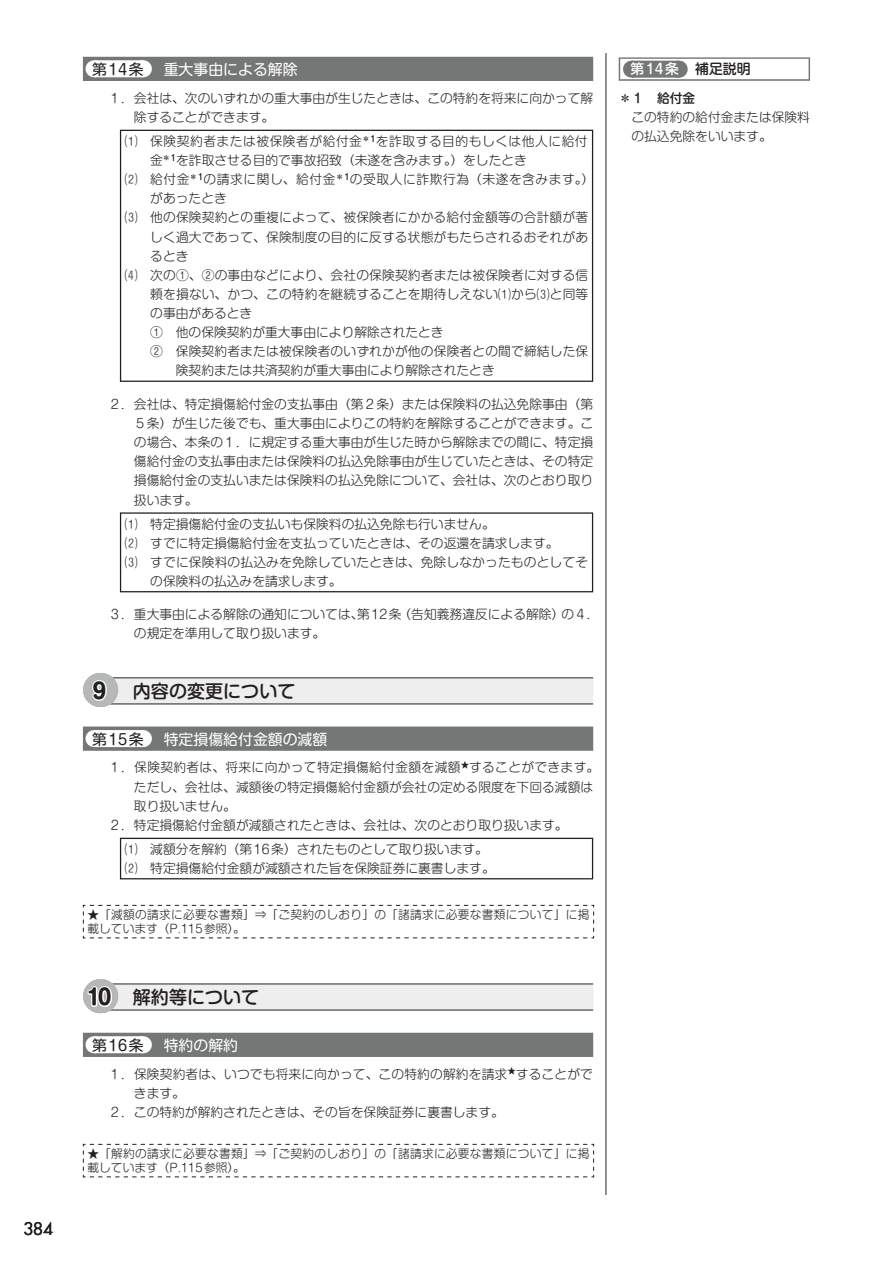
<style>
.page{position:relative;width:893px;height:1263px;background:#fff}
.page>*{position:absolute;margin:0;border:0;box-sizing:border-box;transform-origin:0 0}
.t1{font:18px "Shin M Go Pro Medium 90 pv RKSJ H";color:#231f20}
.t2{font:16.95px "Futura";color:#231f20}
.t3{font:14.85px "Shin M Go Pro Regular 90 pv RKSJ H";color:#fff}
.t4{font:14.85px "Shin M Go Pro Regular 90 pv RKSJ H";letter-spacing:.125em;color:#231f20}
.t5{font:13.8px "Shin M Go Pro Medium 90 pv RKSJ H";color:#fff}
.t6{font:12.75px/19.2px "Shin M Go Pro Light 90 pv RKSJ H";color:#231f20}
.t7{font:12.75px "Shin M Go Pro Light 90 pv RKSJ H";letter-spacing:.025em;color:#231f20}
.t8{font:12.75px "Shin M Go Pro Light 90 pv RKSJ H";letter-spacing:.045em;color:#231f20}
.t9{font:12.75px "Shin M Go Pro Light 90 pv RKSJ H";letter-spacing:.04em;color:#231f20}
.t10{font:12.75px "Shin M Go Pro Medium 90 pv RKSJ H";color:#231f20}
.t11{font:11.7px/13.8px "Shin M Go Pro Light 90 pv RKSJ H";letter-spacing:.025em;color:#231f20}
.s1{font-family:"Shin M Go Pro Bold 90 pv RKSJ H";font-size:21.3px}
.s2{font-family:"Shin M Go Pro Light 83 pv RKSJ H"}
.s3{color:#231f20}
</style>
<div class="page">
<hr style="left:606px;top:53px;width:1px;height:1142px;background:#231f20">
<div style="left:619px;top:57px;width:191px;height:24px;background:#8e8f8f"></div>
<div style="left:620px;top:59px;width:189px;height:20px;background:#fff"></div>
<div style="left:631px;top:61px;width:47px;height:17px;background:#757676"></div>
<svg style="left:655px;top:61px;width:24px;height:17px"></svg>
<div style="left:83px;top:57px;width:510px;height:24px;background:#757676"></div>
<div style="left:94px;top:60px;width:48px;height:17px;background:#fff"></div>
<svg style="left:118px;top:60px;width:25px;height:17px"></svg>
<div style="left:104px;top:677px;width:489px;height:28px;background:#eee"></div>
<hr style="left:104px;top:677px;width:489px;height:1px;background:#6c6d70">
<hr style="left:104px;top:703px;width:489px;height:2px;background:#6c6d70">
<div style="left:83px;top:726px;width:510px;height:25px;background:#757676"></div>
<div style="left:94px;top:730px;width:48px;height:17px;background:#fff"></div>
<svg style="left:142px;top:730px;width:1px;height:17px"></svg>
<div style="left:104px;top:983px;width:489px;height:28px;background:#eee"></div>
<hr style="left:104px;top:983px;width:489px;height:2px;background:#6c6d70">
<hr style="left:104px;top:1009px;width:489px;height:2px;background:#6c6d70">
<div style="left:83px;top:1033px;width:510px;height:24px;background:#757676"></div>
<div style="left:94px;top:1036px;width:48px;height:17px;background:#fff"></div>
<svg style="left:118px;top:1036px;width:25px;height:17px"></svg>
<hr style="left:120px;top:130px;width:473px;height:1px;background:#231f20">
<hr style="left:120px;top:131px;width:1px;height:250px;background:#231f20">
<hr style="left:592px;top:131px;width:1px;height:250px;background:#231f20">
<hr style="left:120px;top:381px;width:473px;height:1px;background:#231f20">
<hr style="left:120px;top:512px;width:473px;height:2px;background:#231f20">
<hr style="left:120px;top:514px;width:1px;height:77px;background:#231f20">
<hr style="left:592px;top:514px;width:1px;height:77px;background:#231f20">
<hr style="left:120px;top:591px;width:473px;height:1px;background:#231f20">
<svg style="left:91px;top:673px;width:17px;height:34px"></svg>
<hr style="left:120px;top:838px;width:473px;height:1px;background:#231f20">
<hr style="left:120px;top:839px;width:1px;height:39px;background:#231f20">
<hr style="left:592px;top:839px;width:1px;height:39px;background:#231f20">
<hr style="left:120px;top:878px;width:473px;height:1px;background:#231f20">
<svg style="left:82px;top:904px;width:512px;height:35px"></svg>
<svg style="left:86px;top:979px;width:27px;height:34px"></svg>
<svg style="left:82px;top:1143px;width:512px;height:35px"></svg>
<h2 class="t2" style="left:23px;top:1221px;width:31px">384</h2>
<p class="t4" style="left:92px;top:64px;width:53px">第14条</p>
<p class="t3" style="left:164px;top:64px;width:135px">重大事由による解除</p>
<p class="t6" style="left:134px;top:90px;width:461px;text-indent:-26px">１．会社は、次のいずれかの重大事由が生じたときは、この特約を将来に向かって解除することができます。</p>
<p class="t9" style="left:125px;top:136px;width:464px">⑴ 保険契約者または被保険者が給付金<sup>＊１</sup>を詐取する目的もしくは他人に給付</p>
<p class="t6" style="left:150px;top:152px;width:378px">金<sup>＊１</sup>を詐取させる目的で事故招致（未遂を含みます。）をしたとき</p>
<p class="t8" style="left:125px;top:174px;width:471px">⑵ 給付金<sup>＊１</sup>の請求に関し、給付金<sup>＊１</sup>の受取人に詐欺行為（未遂を含みます。）</p>
<p class="t6" style="left:150px;top:191px;width:78px">があったとき</p>
<p class="t6" style="left:125px;top:210px;width:465px">⑶ 他の保険契約との重複によって、被保険者にかかる給付金額等の合計額が著</p>
<p class="t6" style="left:150px;top:229px;width:439px">しく過大であって、保険制度の目的に反する状態がもたらされるおそれがあ</p>
<p class="t6" style="left:150px;top:248px;width:40px">るとき</p>
<p class="t6" style="left:125px;top:267px;width:465px">⑷ 次の①、②の事由などにより、会社の保険契約者または被保険者に対する信</p>
<p class="t6" style="left:150px;top:286px;width:440px">頼を損ない、かつ、この特約を継続することを期待しえない⑴から⑶と同等</p>
<p class="t6" style="left:150px;top:305px;width:104px">の事由があるとき</p>
<p class="t6" style="left:150px;top:324px;width:295px">① 他の保険契約が重大事由により解除されたとき</p>
<p class="t6" style="left:150px;top:344px;width:440px">② 保険契約者または被保険者のいずれかが他の保険者との間で締結した保</p>
<p class="t6" style="left:176px;top:363px;width:320px">険契約または共済契約が重大事由により解除されたとき</p>
<p class="t6" style="left:134px;top:396px;width:461px;text-align:justify;text-indent:-26px">２．会社は、特定損傷給付金の支払事由（第２条）または保険料の払込免除事由（第５条）が生じた後でも、重大事由によりこの特約を解除することができます。この場合、本条の１．に規定する重大事由が生じた時から解除までの間に、特定損傷給付金の支払事由または保険料の払込免除事由が生じていたときは、その特定損傷給付金の支払いまたは保険料の払込免除について、会社は、次のとおり取り扱います。</p>
<p class="t6" style="left:125px;top:516px;width:371px">⑴ 特定損傷給付金の支払いも保険料の払込免除も行いません。</p>
<p class="t6" style="left:125px;top:535px;width:435px">⑵ すでに特定損傷給付金を支払っていたときは、その返還を請求します。</p>
<p class="t6" style="left:125px;top:554px;width:465px">⑶ すでに保険料の払込みを免除していたときは、免除しなかったものとしてそ</p>
<p class="t6" style="left:150px;top:573px;width:193px">の保険料の払込みを請求します。</p>
<p class="t6" style="left:134px;top:607px;width:467px;text-indent:-26px">３．重大事由による解除の通知については、第12条（告知義務違反による解除）の４．の規定を準用して取り扱います。</p>
<h1 class="t1" style="left:89px;top:684px;width:208px"><span class="s1">９</span> 内容の変更について</h1>
<p class="t4" style="left:92px;top:733px;width:53px">第15条</p>
<p class="t3" style="left:164px;top:733px;width:165px">特定損傷給付金額の減額</p>
<p class="t7" style="left:108px;top:763px;width:492px">１．保険契約者は、将来に向かって特定損傷給付金額を減額<sup>★</sup>することができます。</p>
<p class="t6" style="left:134px;top:779px;width:461px">ただし、会社は、減額後の特定損傷給付金額が会社の定める限度を下回る減額は</p>
<p class="t6" style="left:134px;top:798px;width:104px">取り扱いません。</p>
<p class="t6" style="left:108px;top:817px;width:461px">２．特定損傷給付金額が減額されたときは、会社は、次のとおり取り扱います。</p>
<p class="t6" style="left:125px;top:841px;width:371px">⑴ 減額分を解約（第16条）されたものとして取り扱います。<br>⑵ 特定損傷給付金額が減額された旨を保険証券に裏書します。</p>
<p class="t11" style="left:88px;top:909px;width:503px">★「減額の請求に必要な書類」⇒「ご契約のしおり」の「諸請求に必要な書類について」に掲載しています（P.<span class="s2">115</span>参照）。</p>
<h1 class="t1" style="left:87px;top:990px;width:174px"><span class="s1">10</span> 解約等について</h1>
<p class="t4" style="left:92px;top:1039px;width:53px">第16条</p>
<p class="t3" style="left:164px;top:1039px;width:76px">特約の解約</p>
<p class="t6" style="left:108px;top:1066px;width:486px">１．保険契約者は、いつでも将来に向かって、この特約の解約を請求<sup>★</sup>することがで</p>
<p class="t6" style="left:134px;top:1085px;width:53px">きます。</p>
<p class="t6" style="left:108px;top:1104px;width:397px">２．この特約が解約されたときは、その旨を保険証券に裏書します。</p>
<p class="t11" style="left:88px;top:1148px;width:503px">★「解約の請求に必要な書類」⇒「ご契約のしおり」の「諸請求に必要な書類について」に掲載しています（P.<span class="s2">115</span>参照）。</p>
<p class="t5" style="left:631px;top:64px;width:121px">第14条 <span class="s3">補足説明</span></p>
<p class="t10" style="left:619px;top:93px;width:78px">＊１ 給付金</p>
<p class="t6" style="left:631px;top:109px;width:180px">この特約の給付金または保険料の払込免除をいいます。</p>
</div>
